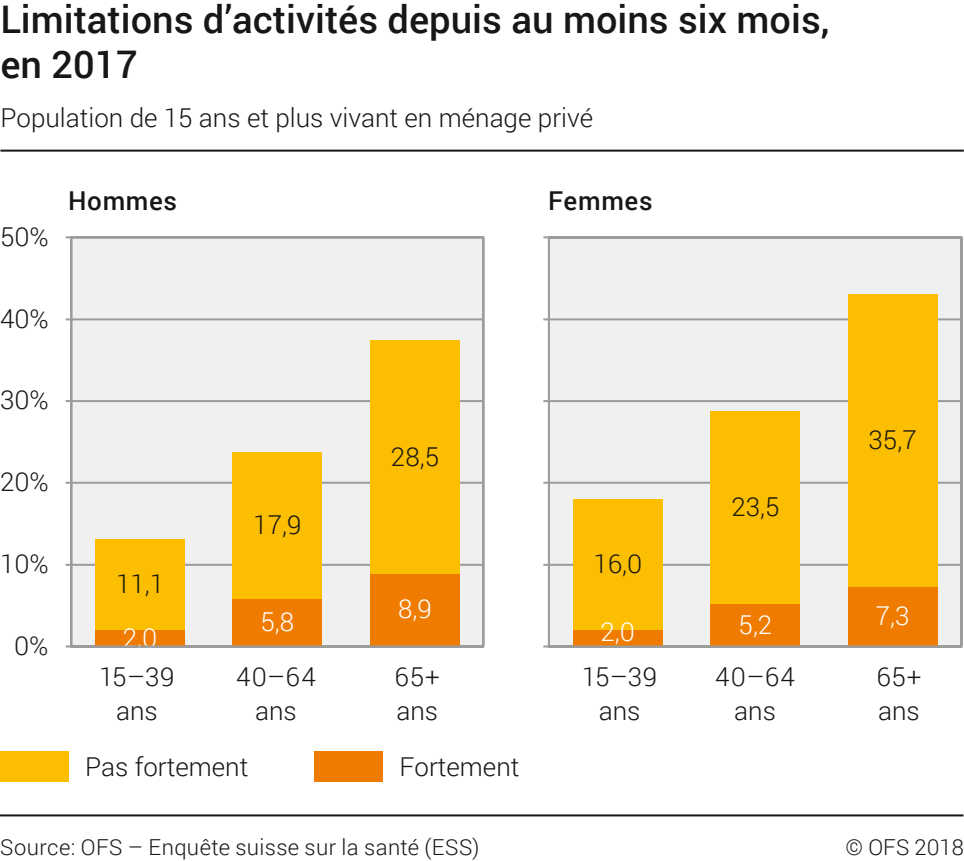
<style>
.page{position:relative;width:964px;height:861px;background:#fff}
.page>*{position:absolute;margin:0;border:0;box-sizing:border-box;transform-origin:0 0}
.t1{font:500 38px/45.6px "Roboto";color:#181716}
.t2{font:300 26px/34px "Roboto";color:#181716;text-align:center}
.t3{font:300 26px "Roboto";color:#fff}
.t4{font:500 26px "Roboto";letter-spacing:.025em;color:#181716}
.t5{font:300 22px "Roboto";letter-spacing:.015em;color:#181716}
</style>
<div class="page">
<hr style="left:0;top:149px;width:964px;height:2px;background:#181716">
<svg style="left:543px;top:236px;width:420px;height:412px"></svg>
<div style="left:573px;top:630px;width:89px;height:16px;background:#ef7c00"></div>
<div style="left:573px;top:499px;width:89px;height:131px;background:#fcbe00"></div>
<div style="left:710px;top:604px;width:90px;height:42px;background:#ef7c00"></div>
<div style="left:710px;top:411px;width:90px;height:193px;background:#fcbe00"></div>
<div style="left:848px;top:586px;width:89px;height:60px;background:#ef7c00"></div>
<div style="left:848px;top:294px;width:89px;height:292px;background:#fcbe00"></div>
<div style="left:65px;top:236px;width:420px;height:412px;background:#f0f0f0"></div>
<hr style="left:71px;top:563px;width:412px;height:2px;background:#9c9c9c">
<hr style="left:71px;top:481px;width:412px;height:2px;background:#9c9c9c">
<hr style="left:71px;top:400px;width:412px;height:2px;background:#9c9c9c">
<hr style="left:71px;top:318px;width:412px;height:2px;background:#9c9c9c">
<hr style="left:71px;top:236px;width:412px;height:2px;background:#9c9c9c">
<hr style="left:70px;top:237px;width:2px;height:409px;background:#9c9c9c">
<div style="left:95px;top:630px;width:89px;height:16px;background:#ef7c00"></div>
<div style="left:95px;top:539px;width:89px;height:91px;background:#fcbe00"></div>
<div style="left:232px;top:598px;width:90px;height:48px;background:#ef7c00"></div>
<div style="left:232px;top:452px;width:90px;height:146px;background:#fcbe00"></div>
<div style="left:370px;top:573px;width:89px;height:73px;background:#ef7c00"></div>
<div style="left:370px;top:340px;width:89px;height:233px;background:#fcbe00"></div>
<div style="left:314px;top:750px;width:68px;height:31px;background:#ef7c00"></div>
<div style="left:0;top:750px;width:68px;height:31px;background:#fcbe00"></div>
<hr style="left:0;top:814px;width:963px;height:2px;background:#181716">
<hr style="left:71px;top:645px;width:412px;height:2px;background:#9c9c9c">
<hr style="left:549px;top:645px;width:412px;height:2px;background:#9c9c9c">
<h1 class="t1" style="left:0;top:-5px;width:830px">Limitations d’activités depuis au moins six mois, en 2017</h1>
<p class="t2" style="left:0;top:100px;width:594px">Population de 15 ans et plus vivant en ménage privé</p>
<p class="t2" style="left:0;top:218px;width:50px">50%</p>
<p class="t4" style="left:68px;top:183px;width:110px">Hommes</p>
<p class="t2" style="left:0;top:300px;width:50px">40%</p>
<p class="t2" style="left:0;top:382px;width:50px">30%</p>
<p class="t2" style="left:0;top:464px;width:50px">20%</p>
<p class="t2" style="left:0;top:546px;width:50px">10%</p>
<p class="t2" style="left:14px;top:627px;width:36px">0%</p>
<p class="t2" style="left:116px;top:566px;width:50px">11,1</p>
<p class="t3" style="left:123px;top:619px;width:36px">2,0</p>
<p class="t2" style="left:253px;top:507px;width:50px">17,9</p>
<p class="t3" style="left:260px;top:603px;width:35px">5,8</p>
<p class="t2" style="left:391px;top:438px;width:50px">28,5</p>
<p class="t3" style="left:398px;top:591px;width:35px">8,9</p>
<p class="t2" style="left:99px;top:658px;width:77px">15–39 ans</p>
<p class="t2" style="left:236px;top:658px;width:81px">40–64 ans</p>
<p class="t2" style="left:394px;top:658px;width:47px;text-align:left">65+ ans</p>
<p class="t2" style="left:85px;top:748px;width:165px">Pas fortement</p>
<p class="t2" style="left:399px;top:748px;width:121px">Fortement</p>
<p class="t4" style="left:548px;top:183px;width:106px">Femmes</p>
<p class="t2" style="left:593px;top:546px;width:50px">16,0</p>
<p class="t3" style="left:600px;top:613px;width:36px">2,0</p>
<p class="t2" style="left:731px;top:489px;width:50px">23,5</p>
<p class="t3" style="left:738px;top:606px;width:35px">5,2</p>
<p class="t2" style="left:868px;top:422px;width:50px">35,7</p>
<p class="t3" style="left:876px;top:597px;width:35px">7,3</p>
<p class="t2" style="left:582px;top:658px;width:77px">15–39 ans</p>
<p class="t2" style="left:715px;top:658px;width:81px">40–64 ans</p>
<p class="t2" style="left:876px;top:658px;width:47px;text-align:left">65+ ans</p>
<p class="t5" style="left:0;top:831px;width:481px">Source: OFS – Enquête suisse sur la santé (ESS)</p>
<p class="t5" style="left:845px;top:831px;width:120px">© OFS 2018</p>
</div>
